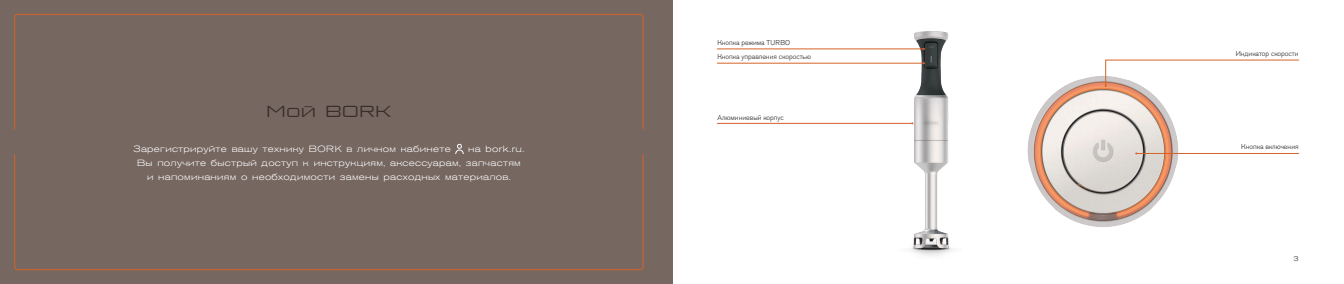
<style>
.page{position:relative;width:1344px;height:284px;background:#fff}
.page>*{position:absolute;margin:0;border:0;box-sizing:border-box;transform-origin:0 0}
.t1{font:16px "Bork Display";letter-spacing:.05em;color:#392e2c}
.head_1{font:300 expanded 9px "Akzidenz Grotesk Pro";letter-spacing:.03em;color:#fff}
.text_gray{font:300 7px "Akzidenz Grotesk Pro";color:#231f20}
.t2{font:300 expanded 7px "Akzidenz Grotesk Pro";color:#231f20}
</style>
<div class="page">
<div style="left:0;top:0;width:672px;height:283px;background:#766761"></div>
<svg style="left:14px;top:14px;width:630px;height:256px"></svg>
<svg style="left:455px;top:143px;width:9px;height:11px"></svg>
<img style="left:900px;top:31px;width:53px;height:225px">
<img style="left:1027px;top:76px;width:152px;height:151px">
<svg style="left:1104px;top:59px;width:195px;height:28px"></svg>
<hr style="left:1136px;top:153px;width:162px;height:1px;background:#d56327">
<hr style="left:717px;top:49px;width:207px;height:1px;background:#d56327">
<hr style="left:717px;top:63px;width:207px;height:1px;background:#d56327">
<hr style="left:717px;top:123px;width:195px;height:1px;background:#d56327">
<p class="t1" style="left:267px;top:102px;width:126px">Мой BORK</p>
<p class="head_1" style="left:133px;top:143px;width:319px">Зарегистрируйте вашу технику BORK в личном кабинете</p>
<p class="head_1" style="left:468px;top:143px;width:58px">на bork.ru.</p>
<p class="head_1" style="left:137px;top:157px;width:385px">Вы получите быстрый доступ к инструкциям, аксессуарам, запчастям</p>
<p class="head_1" style="left:147px;top:171px;width:365px">и напоминаниям о необходимости замены расходных материалов.</p>
<p class="text_gray" style="left:717px;top:38px;width:74px">Кнопка режима TURBO</p>
<p class="text_gray" style="left:717px;top:52px;width:95px">Кнопка управления скоростью</p>
<p class="text_gray" style="left:717px;top:112px;width:68px">Алюминиевый корпус</p>
<p class="text_gray" style="left:1235px;top:49px;width:64px">Индикатор скорости</p>
<p class="text_gray" style="left:1241px;top:142px;width:59px">Кнопка включения</p>
<p class="t2" style="left:1293px;top:254px;width:7px">3</p>
</div>
